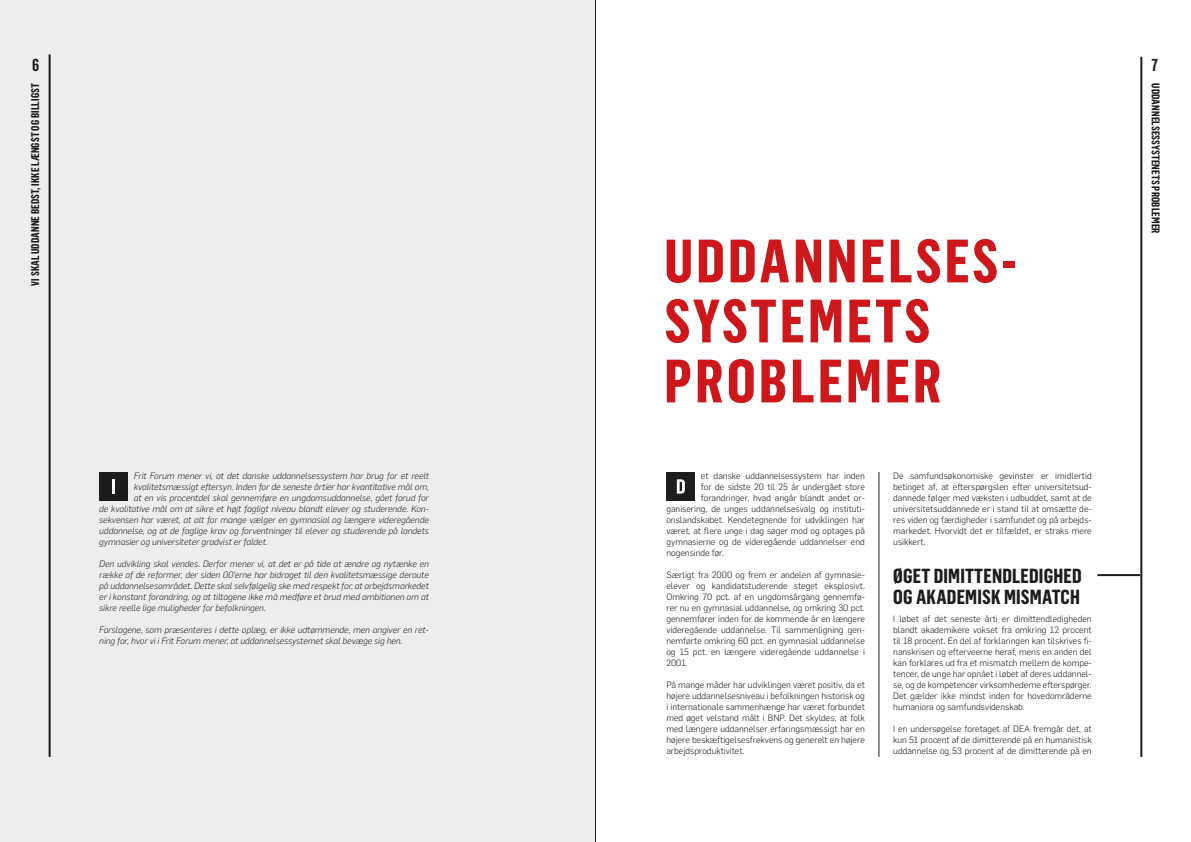
<style>
.page{position:relative;width:1191px;height:842px;background:#fff}
.page>*{position:absolute;margin:0;border:0;box-sizing:border-box;transform-origin:0 0}
.Rubrik{font:700 60px/60px "Flama Condensed";letter-spacing:.05em;color:#cd171a}
.Mellemrubrik{font:700 20px/21px "Flama Condensed";letter-spacing:.01em;color:#1d1d1b}
.t1{font:600 17px "Flama Condensed";color:#1d1d1b}
.t2{font:700 11px "Flama Condensed";letter-spacing:.01em;color:#1d1d1b}
.Brødtekst{font:300 9px/11px "Flama";color:#1d1d1b;text-align:justify}
.Brødtekst-2{font:italic 300 9px/11px "Flama";color:#1d1d1b;text-align:justify}
</style>
<div class="page">
<div style="left:0;top:0;width:595px;height:842px;background:#ededed"></div>
<div style="left:99px;top:472px;width:29px;height:29px;background:#1d1d1b"></div>
<hr style="left:112px;top:480px;width:3px;height:14px;background:#fff">
<hr style="left:1097px;top:574px;width:43px;height:2px;background:#1d1d1b">
<div style="left:666px;top:472px;width:29px;height:29px;background:#1d1d1b"></div>
<svg style="left:677px;top:479px;width:8px;height:15px"></svg>
<hr style="left:878px;top:472px;width:1px;height:285px;background:#1d1d1b">
<hr style="left:1140px;top:57px;width:2px;height:700px;background:#1d1d1b">
<hr style="left:49px;top:54px;width:2px;height:703px;background:#1d1d1b">
<hr style="left:595px;top:0;width:1px;height:842px;background:#1d1d1b">
<h3 class="t1" style="left:32px;top:54px;width:9px">6</h3>
<h3 class="t1" style="left:1151px;top:54px;width:8px">7</h3>
<p class="t2" style="left:28px;top:286px;width:204px;rotate:-90deg">VI SKAL UDDANNE BEDST, IKKE LÆNGST OG BILLIGST</p>
<p class="t2" style="left:1162px;top:83px;width:152px;rotate:90deg">UDDANNELSESSYSTENETS PROBLEMER</p>
<p class="Rubrik" style="left:664px;top:229px;width:353px">UDDANNELSES-<br>SYSTEMETS<br>PROBLEMER</p>
<p class="Brødtekst-2" style="left:134px;top:470px;width:296px">Frit Forum mener vi, at det danske uddannelsessystem har brug for et reelt</p>
<p class="Brødtekst-2" style="left:134px;top:481px;width:296px">kvalitetsmæssigt eftersyn. Inden for de seneste årtier har kvantitative mål om,</p>
<p class="Brødtekst-2" style="left:134px;top:492px;width:296px">at en vis procentdel skal gennemføre en ungdomsuddannelse, gået forud for</p>
<p class="Brødtekst-2" style="left:99px;top:503px;width:331px">de kvalitative mål om at sikre et højt fagligt niveau blandt elever og studerende. Kon-</p>
<p class="Brødtekst-2" style="left:99px;top:514px;width:331px">sekvensen har været, at alt for mange vælger en gymnasial og længere videregående</p>
<p class="Brødtekst-2" style="left:99px;top:525px;width:331px">uddannelse, og at de faglige krav og forventninger til elever og studerende på landets</p>
<p class="Brødtekst-2" style="left:99px;top:536px;width:170px">gymnasier og universiteter gradvist er faldet.</p>
<p class="Brødtekst-2" style="left:99px;top:558px;width:331px">Den udvikling skal vendes. Derfor mener vi, at det er på tide at ændre og nytænke en række af de reformer, der siden 00’erne har bidraget til den kvalitetsmæssige deroute på uddannelsesområdet. Dette skal selvfølgelig ske med respekt for, at arbejdsmarkedet er i konstant forandring, og at tiltagene ikke må medføre et brud med ambitionen om at sikre reelle lige muligheder for befolkningen.</p>
<p class="Brødtekst-2" style="left:99px;top:624px;width:331px">Forslagene, som præsenteres i dette oplæg, er ikke udtømmende, men angiver en ret&shy;ning for, hvor vi i Frit Forum mener, at uddannelsessystemet skal bevæge sig hen.</p>
<p class="Brødtekst" style="left:701px;top:470px;width:165px">et danske uddannelsessystem har inden</p>
<p class="Brødtekst" style="left:701px;top:481px;width:165px">for de sidste 20 til 25 år undergået store</p>
<p class="Brødtekst" style="left:701px;top:492px;width:165px">forandringer, hvad angår blandt andet or-</p>
<p class="Brødtekst" style="left:666px;top:503px;width:200px">ganisering, de unges uddannelsesvalg og instituti-</p>
<p class="Brødtekst" style="left:666px;top:514px;width:200px">onslandskabet. Kendetegnende for udviklingen har</p>
<p class="Brødtekst" style="left:666px;top:525px;width:200px">været, at flere unge i dag søger mod og optages på</p>
<p class="Brødtekst" style="left:666px;top:536px;width:200px">gymnasierne og de videregående uddannelser end</p>
<p class="Brødtekst" style="left:666px;top:547px;width:59px">nogensinde før.</p>
<p class="Brødtekst" style="left:666px;top:569px;width:200px">Særligt fra 2000 og frem er andelen af gymnasie&shy;elever og kandidatstuderende steget eksplosivt.<br>Omkring 70 pct. af en ungdomsårgang gennemfø&shy;rer nu en gymnasial uddannelse, og omkring 30 pct. gennemfører inden for de kommende år en længere videregående uddannelse. Til sammenligning gen&shy;nemførte omkring 60 pct. en gymnasial uddannelse og 15 pct. en længere videregående uddannelse i 2001.</p>
<p class="Brødtekst" style="left:666px;top:679px;width:200px">På mange måder har udviklingen været positiv, da et højere uddannelsesniveau i befolkningen historisk og i internationale sammenhænge har været forbundet med øget velstand målt i BNP. Det skyldes, at folk med længere uddannelser erfaringsmæssigt har en højere beskæftigelsesfrekvens og generelt en højere arbejdsproduktivitet.</p>
<p class="Brødtekst" style="left:893px;top:470px;width:200px">De samfundsøkonomiske gevinster er imidlertid betinget af, at efterspørgslen efter universitetsud&shy;dannede følger med væksten i udbuddet, samt at de universitetsuddannede er i stand til at omsætte de&shy;res viden og færdigheder i samfundet og på arbejds&shy;markedet. Hvorvidt det er tilfældet, er straks mere usikkert.</p>
<p class="Mellemrubrik" style="left:893px;top:565px;width:190px">ØGET DIMITTENDLEDIGHED<br>OG AKADEMISK MISMATCH</p>
<p class="Brødtekst" style="left:893px;top:613px;width:200px">I løbet af det seneste årti er dimittendledigheden blandt akademikere vokset fra omkring 12 procent til 18 procent. En del af forklaringen kan tilskrives fi&shy;nanskrisen og efterveerne heraf, mens en anden del kan forklares ud fra et mismatch mellem de kompe&shy;tencer, de unge har opnået i løbet af deres uddannel&shy;se, og de kompetencer virksomhederne efterspørger.<br>Det gælder ikke mindst inden for hovedområderne humaniora og samfundsvidenskab.</p>
<p class="Brødtekst" style="left:893px;top:723px;width:200px">I en undersøgelse foretaget af DEA fremgår det, at kun 51 procent af de dimitterende på en humanistisk uddannelse og 53 procent af de dimitterende på en</p>
</div>
